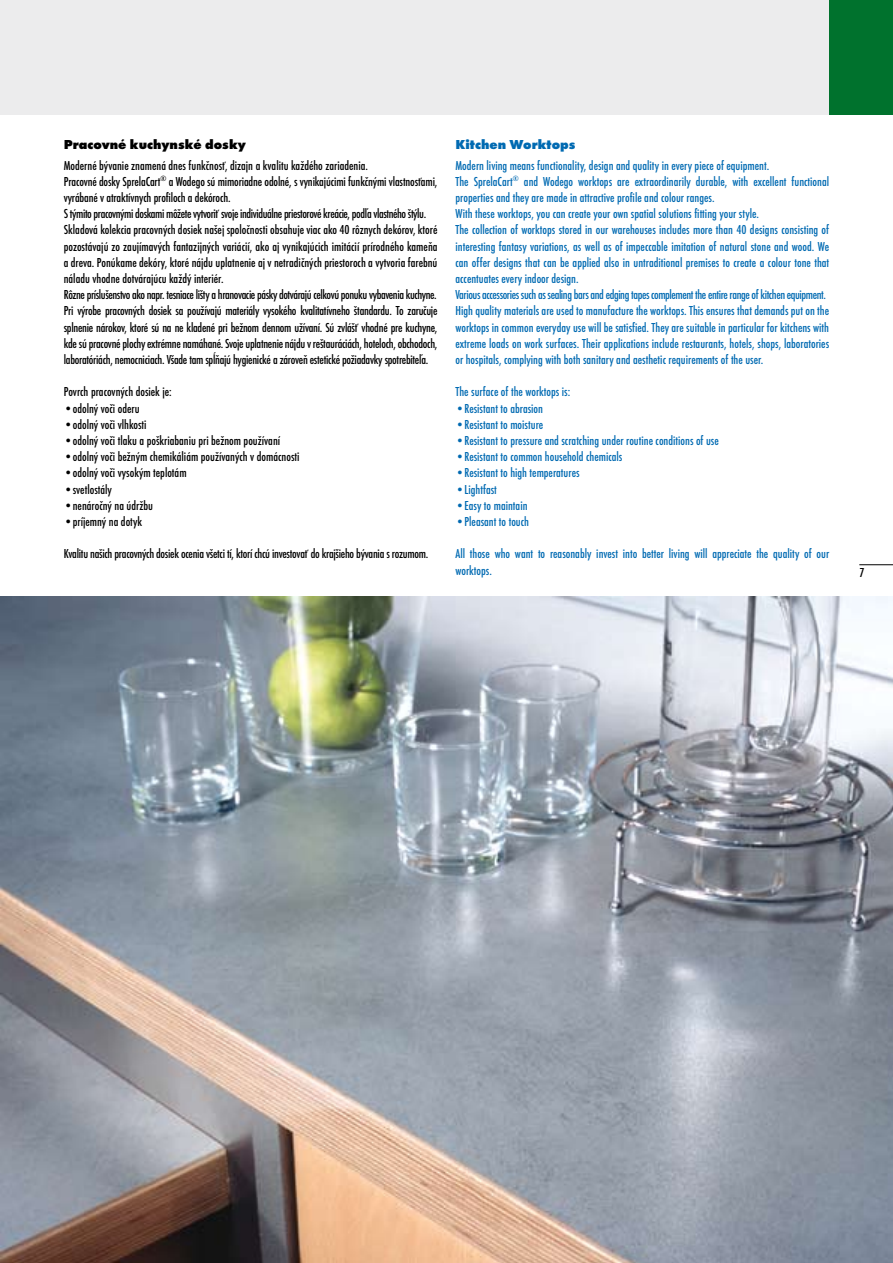
<style>
.page{position:relative;width:893px;height:1263px;background:#fff}
.page>*{position:absolute;margin:0;border:0;box-sizing:border-box;transform-origin:0 0}
.t1{font:500 condensed 13.5px/16.2px "Futura TEE";letter-spacing:-.01em;color:#000}
.t2{font:500 condensed 13.5px/16.2px "Futura TEE";color:#006ab2}
.t3{font:700 13.5px "Futura TEE Extr";color:#000}
.t4{font:700 13.5px "Futura TEE Extr";color:#006ab2}
</style>
<div class="page">
<div style="left:0;top:0;width:893px;height:115px;background:#ececed"></div>
<div style="left:829px;top:0;width:64px;height:115px;background:#00722d"></div>
<hr style="left:859px;top:564px;width:34px;height:1px;background:#000">
<img style="left:0;top:597px;width:893px;height:666px">
<p class="t3" style="left:64px;top:137px;width:184px">Pracovné kuchynské dosky</p>
<p class="t1" style="left:64px;top:157px;width:375px">Moderné bývanie znamená dnes funkčnosť, dizajn a kvalitu každého zariadenia.<br>Pracovné dosky SprelaCart<sup>®</sup> a Wodego sú mimoriadne odolné, s vynikajúcimi funkčnými vlastnosťami, vyrábané v atraktívnych profiloch a dekóroch.<br>S týmito pracovnými doskami môžete vytvoriť svoje individuálne priestorové kreácie, podľa vlastného štýlu.<br>Skladová kolekcia pracovných dosiek našej spoločnosti obsahuje viac ako 40 rôznych dekórov, ktoré pozostávajú zo zaujímavých fantazijných variácií, ako aj vynikajúcich imitácií prírodného kameňa a dreva. Ponúkame dekóry, ktoré nájdu uplatnenie aj v netradičných priestoroch a vytvoria farebnú náladu vhodne dotvárajúcu každý interiér.<br>Rôzne príslušenstvo ako napr. tesniace lišty a hranovacie pásky dotvárajú celkovú ponuku vybavenia kuchyne.<br>Pri výrobe pracovných dosiek sa používajú materiály vysokého kvalitatívneho štandardu. To zaručuje splnenie nárokov, ktoré sú na ne kladené pri bežnom dennom užívaní. Sú zvlášť vhodné pre kuchyne, kde sú pracovné plochy extrémne namáhané. Svoje uplatnenie nájdu vreštauráciách, hoteloch, obchodoch, laboratóriách, nemocniciach. Všade tam spĺňajú hygienické a zároveň estetické požiadavky spotrebiteľa.</p>
<p class="t1" style="left:64px;top:384px;width:110px">Povrch pracovných dosiek je:</p>
<p class="t1" style="left:64px;top:400px;width:77px">•odolný voči oderu</p>
<p class="t1" style="left:64px;top:416px;width:84px">•odolný voči vlhkosti</p>
<p class="t1" style="left:64px;top:433px;width:218px">•odolný voči tlaku a poškriabaniu pri bežnom používaní</p>
<p class="t1" style="left:64px;top:449px;width:237px">•odolný voči bežným chemikáliám používaných v domácnosti</p>
<p class="t1" style="left:64px;top:465px;width:124px">•odolný voči vysokým teplotám</p>
<p class="t1" style="left:64px;top:481px;width:50px">•svetlostály</p>
<p class="t1" style="left:64px;top:497px;width:91px">•nenáročný na údržbu</p>
<p class="t1" style="left:64px;top:514px;width:80px">•príjemný na dotyk</p>
<p class="t1" style="left:64px;top:546px;width:366px">Kvalitu našich pracovných dosiek ocenia všetci tí, ktorí chcú investovať do krajšieho bývania s rozumom.</p>
<p class="t4" style="left:455px;top:137px;width:121px">Kitchen Worktops</p>
<p class="t2" style="left:455px;top:157px;width:375px">Modern living means functionality, design and quality in every piece of equipment.<br>The SprelaCart<sup>®</sup> and Wodego worktops are extraordinarily durable, with excellent functional properties and they are made in attractive profile and colour ranges.<br>With these worktops, you can create your own spatial solutions fitting your style.<br>The collection of worktops stored in our warehouses includes more than 40 designs consisting of interesting fantasy variations, as well as of impeccable imitation of natural stone and wood. We can offer designs that can be applied also in untraditional premises to create a colour tone that accentuates every indoor design.<br>Various accessories such as sealing bars and edging tapes complement the entire range of kitchen equipment.<br>High quality materials are used to manufacture the worktops. This ensures that demands put on the worktops in common everyday use will be satisfied. They are suitable in particular for kitchens with extreme loads on work surfaces. Their applications include restaurants, hotels, shops, laboratories or hospitals, complying with both sanitary and aesthetic requirements of the user.</p>
<p class="t2" style="left:455px;top:384px;width:116px">The surface of the worktops is:</p>
<p class="t2" style="left:455px;top:400px;width:89px">•Resistant to abrasion</p>
<p class="t2" style="left:455px;top:416px;width:89px">•Resistant to moisture</p>
<p class="t2" style="left:455px;top:433px;width:265px">•Resistant to pressure and scratching under routine conditions of use</p>
<p class="t2" style="left:455px;top:449px;width:168px">•Resistant to common household chemicals</p>
<p class="t2" style="left:455px;top:465px;width:126px">•Resistant to high temperatures</p>
<p class="t2" style="left:455px;top:481px;width:43px">•Lightfast</p>
<p class="t2" style="left:455px;top:497px;width:74px">•Easy to maintain</p>
<p class="t2" style="left:455px;top:514px;width:75px">•Pleasant to touch</p>
<p class="t2" style="left:455px;top:546px;width:375px">All those who want to reasonably invest into better living will appreciate the quality of our worktops.</p>
</div>
